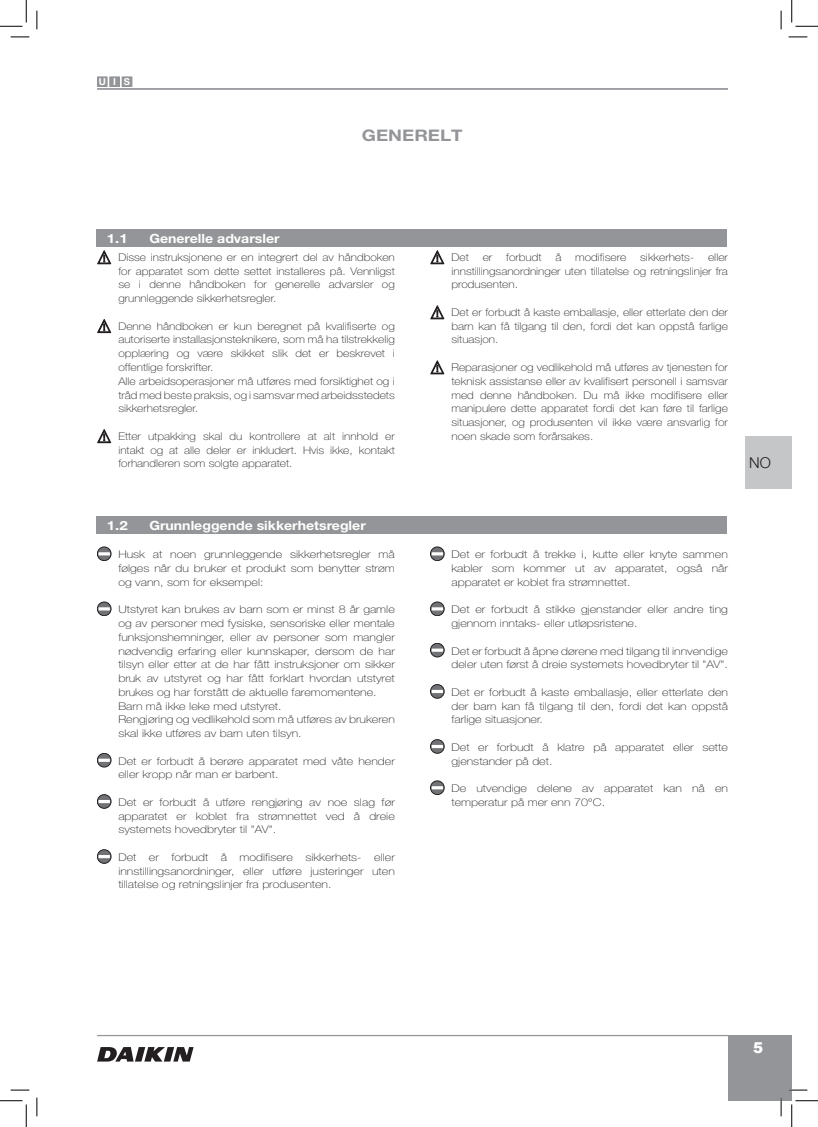
<style>
.page{position:relative;width:818px;height:1127px;background:#fff}
.page>*{position:absolute;margin:0;border:0;box-sizing:border-box;transform-origin:0 0}
.t1{font:700 16px "Helvetica Neue LT Std";color:#939598;scale:1.18 1}
.t2{font:300 15px "Helvetica Neue LT Std";color:#231f20}
.t3{font:900 15px "Arial";color:#fff}
.t4{font:700 12.75px "Helvetica Neue LT Std";color:#fff;scale:1.11 1}
.t5{font:700 12.75px "Helvetica Neue LT Std";color:#fff;scale:1.18 1}
.t6{font:100 10.62px/13.8px "Helvetica Neue LT Std";color:#231f20;scale:1.18 1}
.t7{font:100 10.62px/13.8px "Helvetica Neue LT Std";color:#231f20;text-align:justify;scale:1.13 1}
.t8{font:700 9.5px "Helvetica Neue LT Std";color:#fff}
</style>
<div class="page">
<hr style="left:97px;top:1034px;width:631px;height:1px;background:#939598">
<div style="left:728px;top:1034px;width:64px;height:66px;background:#939598"></div>
<hr style="left:97px;top:88px;width:631px;height:2px;background:#939598">
<div style="left:122px;top:77px;width:10px;height:10px;background:#939598"></div>
<div style="left:110px;top:77px;width:10px;height:10px;background:#939598"></div>
<div style="left:97px;top:77px;width:10px;height:10px;background:#939598"></div>
<div style="left:96px;top:229px;width:630px;height:18px;background:#939598"></div>
<div style="left:96px;top:515px;width:630px;height:18px;background:#939598"></div>
<svg style="left:97px;top:1047px;width:97px;height:14px"></svg>
<div style="left:746px;top:436px;width:46px;height:52px;background:#c5c6c8"></div>
<svg style="left:97px;top:250px;width:14px;height:14px"></svg>
<svg style="left:97px;top:319px;width:14px;height:14px"></svg>
<svg style="left:97px;top:429px;width:14px;height:14px"></svg>
<svg style="left:430px;top:250px;width:14px;height:14px"></svg>
<svg style="left:430px;top:305px;width:14px;height:14px"></svg>
<svg style="left:430px;top:360px;width:14px;height:14px"></svg>
<svg style="left:97px;top:547px;width:14px;height:13px"></svg>
<div style="left:97px;top:546px;width:14px;height:14px;border:1px solid #231f20;border-radius:50%"></div>
<svg style="left:99px;top:552px;width:11px;height:3px"></svg>
<svg style="left:97px;top:602px;width:14px;height:13px"></svg>
<div style="left:97px;top:601px;width:14px;height:14px;border:1px solid #231f20;border-radius:50%"></div>
<svg style="left:99px;top:607px;width:11px;height:3px"></svg>
<svg style="left:97px;top:753px;width:14px;height:13px"></svg>
<div style="left:97px;top:753px;width:14px;height:14px;border:1px solid #231f20;border-radius:50%"></div>
<svg style="left:99px;top:758px;width:11px;height:3px"></svg>
<svg style="left:97px;top:794px;width:14px;height:14px"></svg>
<div style="left:97px;top:794px;width:14px;height:14px;border:1px solid #231f20;border-radius:50%"></div>
<svg style="left:99px;top:799px;width:11px;height:4px"></svg>
<svg style="left:97px;top:849px;width:14px;height:14px"></svg>
<div style="left:97px;top:849px;width:14px;height:14px;border:1px solid #231f20;border-radius:50%"></div>
<svg style="left:99px;top:854px;width:11px;height:4px"></svg>
<svg style="left:430px;top:547px;width:14px;height:13px"></svg>
<div style="left:430px;top:546px;width:14px;height:14px;border:1px solid #231f20;border-radius:50%"></div>
<svg style="left:432px;top:552px;width:11px;height:3px"></svg>
<svg style="left:430px;top:602px;width:14px;height:13px"></svg>
<div style="left:430px;top:601px;width:14px;height:14px;border:1px solid #231f20;border-radius:50%"></div>
<svg style="left:432px;top:607px;width:11px;height:3px"></svg>
<svg style="left:430px;top:643px;width:14px;height:13px"></svg>
<div style="left:430px;top:643px;width:14px;height:14px;border:1px solid #231f20;border-radius:50%"></div>
<svg style="left:432px;top:648px;width:11px;height:3px"></svg>
<div style="left:430px;top:684px;width:14px;height:14px;background:#717275;border-radius:50%"></div>
<div style="left:430px;top:684px;width:14px;height:14px;border:1px solid #231f20;border-radius:50%"></div>
<svg style="left:432px;top:689px;width:11px;height:4px"></svg>
<svg style="left:430px;top:739px;width:14px;height:14px"></svg>
<div style="left:430px;top:739px;width:14px;height:14px;border:1px solid #231f20;border-radius:50%"></div>
<svg style="left:432px;top:744px;width:11px;height:4px"></svg>
<svg style="left:430px;top:780px;width:14px;height:14px"></svg>
<div style="left:430px;top:780px;width:14px;height:14px;border:1px solid #231f20;border-radius:50%"></div>
<svg style="left:432px;top:786px;width:11px;height:3px"></svg>
<svg style="left:11px;top:36px;width:18px;height:2px"></svg>
<svg style="left:788px;top:36px;width:19px;height:2px"></svg>
<svg style="left:11px;top:1089px;width:18px;height:1px"></svg>
<svg style="left:789px;top:1089px;width:18px;height:1px"></svg>
<svg style="left:36px;top:11px;width:2px;height:18px"></svg>
<svg style="left:36px;top:1097px;width:2px;height:18px"></svg>
<svg style="left:780px;top:11px;width:2px;height:18px"></svg>
<svg style="left:780px;top:1098px;width:2px;height:17px"></svg>
<svg style="left:0;top:0;width:27px;height:27px"></svg>
<svg style="left:0;top:1100px;width:27px;height:26px"></svg>
<svg style="left:791px;top:0;width:27px;height:27px"></svg>
<svg style="left:791px;top:1100px;width:27px;height:26px"></svg>
<p class="t8" style="left:99px;top:76px;width:33px">UIS</p>
<h1 class="t1" style="left:362px;top:125px;width:87px">GENERELT</h1>
<p class="t5" style="left:107px;top:231px;width:19px">1.1</p>
<p class="t4" style="left:149px;top:231px;width:119px">Generelle advarsler</p>
<p class="t7" style="left:118px;top:250px;width:246px">Disse instruksjonene er en integrert del av håndboken for apparatet som dette settet installeres på. Vennligst se i denne håndboken for generelle advarsler og grunnleggende sikkerhetsregler.</p>
<p class="t7" style="left:118px;top:319px;width:246px;text-align:left">Denne håndboken er kun beregnet på kvalifiserte og autoriserte installasjonsteknikere, som må ha tilstrekkelig opplæring og være skikket slik det er beskrevet i offentlige forskrifter.<br>Alle arbeidsoperasjoner må utføres med forsiktighet og i tråd med beste praksis, og i samsvar med arbeidsstedets sikkerhetsregler.</p>
<p class="t7" style="left:118px;top:429px;width:246px">Etter utpakking skal du kontrollere at alt innhold er intakt og at alle deler er inkludert. Hvis ikke, kontakt forhandleren som solgte apparatet.</p>
<p class="t5" style="left:107px;top:517px;width:19px">1.2</p>
<p class="t4" style="left:149px;top:517px;width:196px">Grunnleggende sikkerhetsregler</p>
<p class="t6" style="left:118px;top:547px;width:236px;text-align:justify">Husk at noen grunnleggende sikkerhetsregler må følges når du bruker et produkt som benytter strøm og vann, som for eksempel:</p>
<p class="t6" style="left:118px;top:602px;width:236px">Utstyret kan brukes av barn som er minst 8 år gamle og av personer med fysiske, sensoriske eller mentale funksjonshemninger, eller av personer som mangler nødvendig erfaring eller kunnskaper, dersom de har tilsyn eller etter at de har fått instruksjoner om sikker bruk av utstyret og har fått forklart hvordan utstyret brukes og har forstått de aktuelle faremomentene.<br>Barn må ikke leke med utstyret.<br>Rengjøring og vedlikehold som må utføres av brukeren skal ikke utføres av barn uten tilsyn.</p>
<p class="t6" style="left:118px;top:753px;width:236px">Det er forbudt å berøre apparatet med våte hender eller kropp når man er barbent.</p>
<p class="t6" style="left:118px;top:795px;width:236px;text-align:justify">Det er forbudt å utføre rengjøring av noe slag før apparatet er koblet fra strømnettet ved å dreie systemets hovedbryter til "AV".</p>
<p class="t6" style="left:118px;top:850px;width:236px;text-align:justify">Det er forbudt å modifisere sikkerhets- eller innstillingsanordninger, eller utføre justeringer uten tillatelse og retningslinjer fra produsenten.</p>
<p class="t7" style="left:451px;top:250px;width:17px">Det</p>
<p class="t7" style="left:483px;top:250px;width:10px">er</p>
<p class="t7" style="left:506px;top:250px;width:33px">forbudt</p>
<p class="t7" style="left:555px;top:250px;width:7px">å</p>
<p class="t7" style="left:575px;top:250px;width:47px">modifisere</p>
<p class="t7" style="left:640px;top:250px;width:49px">sikkerhets-</p>
<p class="t7" style="left:451px;top:250px;width:246px;text-indent:257px">eller innstillingsanordninger uten tillatelse og retningslinjer fra produsenten.</p>
<p class="t7" style="left:451px;top:305px;width:246px">Det er forbudt å kaste emballasje, eller etterlate den der barn kan få tilgang til den, fordi det kan oppstå farlige situasjon.</p>
<p class="t7" style="left:451px;top:360px;width:246px">Reparasjoner og vedlikehold må utføres av tjenesten for teknisk assistanse eller av kvalifisert personell i samsvar med denne håndboken. Du må ikke modifisere eller manipulere dette apparatet fordi det kan føre til farlige situasjoner, og produsenten vil ikke være ansvarlig for noen skade som forårsakes.</p>
<h2 class="t2" style="left:749px;top:453px;width:23px">NO</h2>
<p class="t6" style="left:451px;top:547px;width:236px;text-align:justify">Det er forbudt å trekke i, kutte eller knyte sammen kabler som kommer ut av apparatet, også når apparatet er koblet fra strømnettet.</p>
<p class="t6" style="left:451px;top:602px;width:236px">Det er forbudt å stikke gjenstander eller andre ting gjennom inntaks- eller utløpsristene.</p>
<p class="t6" style="left:451px;top:643px;width:236px">Det er forbudt å åpne dørene med tilgang til innvendige deler uten først å dreie systemets hovedbryter til "AV".</p>
<p class="t6" style="left:451px;top:685px;width:236px;text-align:justify">Det er forbudt å kaste emballasje, eller etterlate den der barn kan få tilgang til den, fordi det kan oppstå farlige situasjoner.</p>
<p class="t6" style="left:451px;top:740px;width:236px">Det er forbudt å klatre på apparatet eller sette gjenstander på det.</p>
<p class="t6" style="left:451px;top:781px;width:236px">De utvendige delene av apparatet kan nå en temperatur på mer enn 70°C.</p>
<h2 class="t3" style="left:753px;top:1036px;width:12px">5</h2>
</div>
